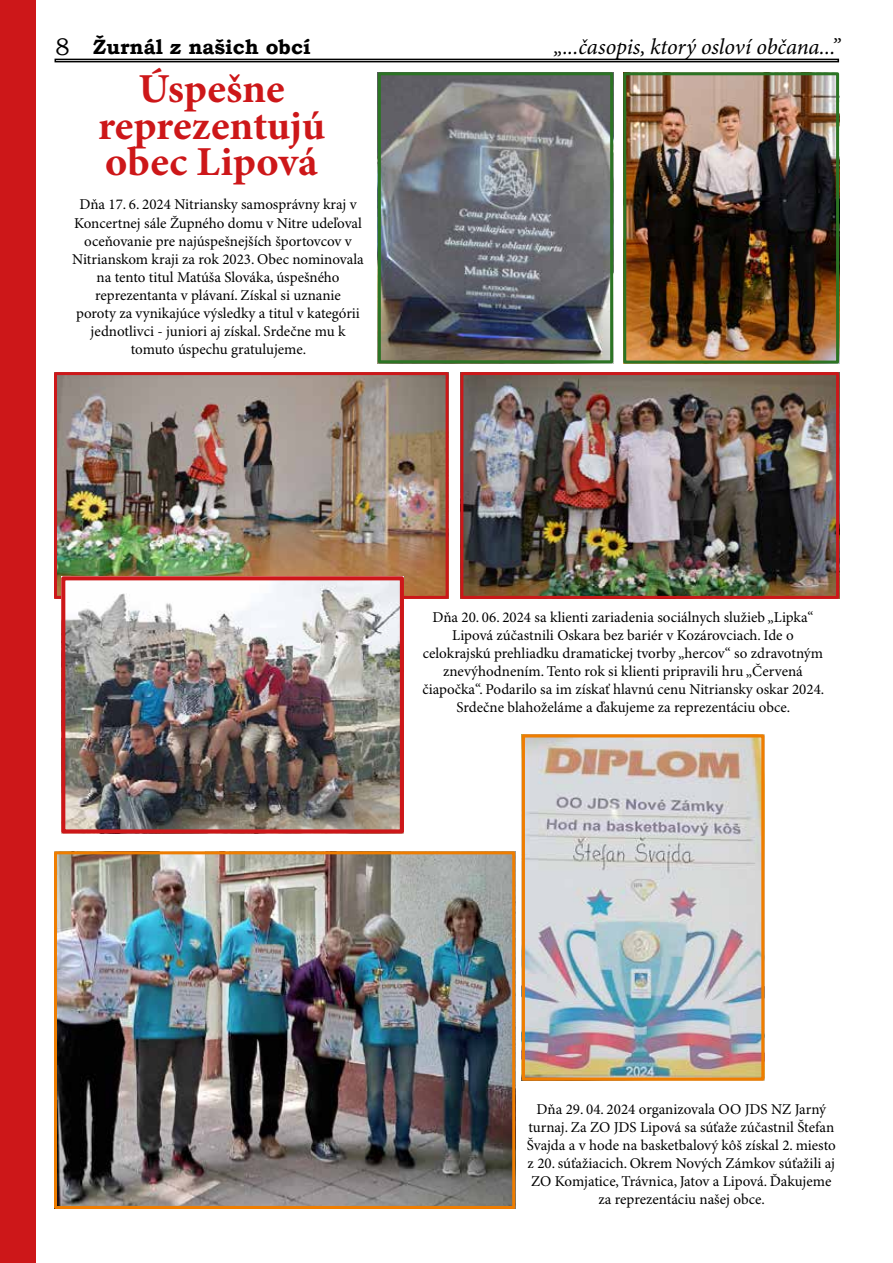
<style>
.page{position:relative;width:893px;height:1263px;background:#fff}
.page>*{position:absolute;margin:0;border:0;box-sizing:border-box;transform-origin:0 0}
.t1{font:700 41.1px/36.5px "Minion Pro";letter-spacing:-.005em;color:#cd1719;text-align:center}
.t2{font:italic 22.5px "Minion Pro";letter-spacing:-.005em;color:#000}
.t3{font:700 20.7px "Bookman Old Style";color:#000}
.t4{font:15px/18px "Minion Pro";color:#000;text-align:center}
.s1{font-weight:400;font-size:24px}
</style>
<div class="page">
<img style="left:627px;top:76px;width:208px;height:284px">
<div style="left:623px;top:72px;width:216px;height:292px;border:3px solid #2b7424"></div>
<img style="left:382px;top:76px;width:227px;height:283px">
<div style="left:378px;top:72px;width:235px;height:291px;border:3px solid #2b7424"></div>
<img style="left:464px;top:376px;width:371px;height:219px">
<div style="left:460px;top:372px;width:379px;height:227px;border:3px solid #cd1719"></div>
<img style="left:58px;top:376px;width:387px;height:219px">
<div style="left:54px;top:372px;width:395px;height:227px;border:3px solid #cd1719"></div>
<img style="left:66px;top:581px;width:333px;height:247px">
<div style="left:61px;top:576px;width:343px;height:257px;border:4px solid #cd1719"></div>
<img style="left:58px;top:855px;width:453px;height:350px">
<div style="left:54px;top:851px;width:461px;height:358px;border:3px solid #ef7d00"></div>
<img style="left:526px;top:738px;width:234px;height:339px">
<div style="left:522px;top:734px;width:242px;height:347px;border:3px solid #ef7d00"></div>
<div style="left:0;top:0;width:35px;height:1263px;background:#cd1719"></div>
<div style="left:55px;top:59px;width:784px;height:3px;border:2px solid #000"></div>
<h3 class="t3" style="left:55px;top:32px;width:257px"><span class="s1">8</span> Žurnál z našich obcí</h3>
<h2 class="t2" style="left:554px;top:33px;width:288px">„...časopis, ktorý osloví občana...”</h2>
<h1 class="t1" style="left:98px;top:73px;width:229px">Úspešne reprezentujú obec Lipová</h1>
<p class="t4" style="left:72px;top:196px;width:293px">Dňa 17. 6. 2024 Nitriansky samosprávny kraj v Koncertnej sále Župného domu v Nitre udeľoval oceňovanie pre najúspešnejších športovcov v Nitrianskom kraji za rok 2023. Obec nominovala na tento titul Matúša Slováka, úspešného reprezentanta v plávaní. Získal si uznanie<br>poroty za vynikajúce výsledky a titul v kategórii jednotlivci - juniori aj získal. Srdečne mu k tomuto úspechu gratulujeme.</p>
<p class="t4" style="left:422px;top:609px;width:403px">Dňa 20. 06. 2024 sa klienti zariadenia sociálnych služieb „Lipka“ Lipová zúčastnili Oskara bez bariér v Kozárovciach. Ide o celokrajskú prehliadku dramatickej tvorby „hercov“ so zdravotným znevýhodnením. Tento rok si klienti pripravili hru „Červená čiapočka“. Podarilo sa im získať hlavnú cenu Nitriansky oskar 2024.<br>Srdečne blahoželáme a ďakujeme za reprezentáciu obce.</p>
<p class="t4" style="left:527px;top:1101px;width:310px">Dňa 29. 04. 2024 organizovala OO JDS NZ Jarný turnaj. Za ZO JDS Lipová sa súťaže zúčastnil Štefan Švajda a v hode na basketbalový kôš získal 2. miesto z 20. súťažiacich. Okrem Nových Zámkov súťažili aj ZO Komjatice, Trávnica, Jatov a Lipová. Ďakujeme za reprezentáciu našej obce.</p>
</div>
